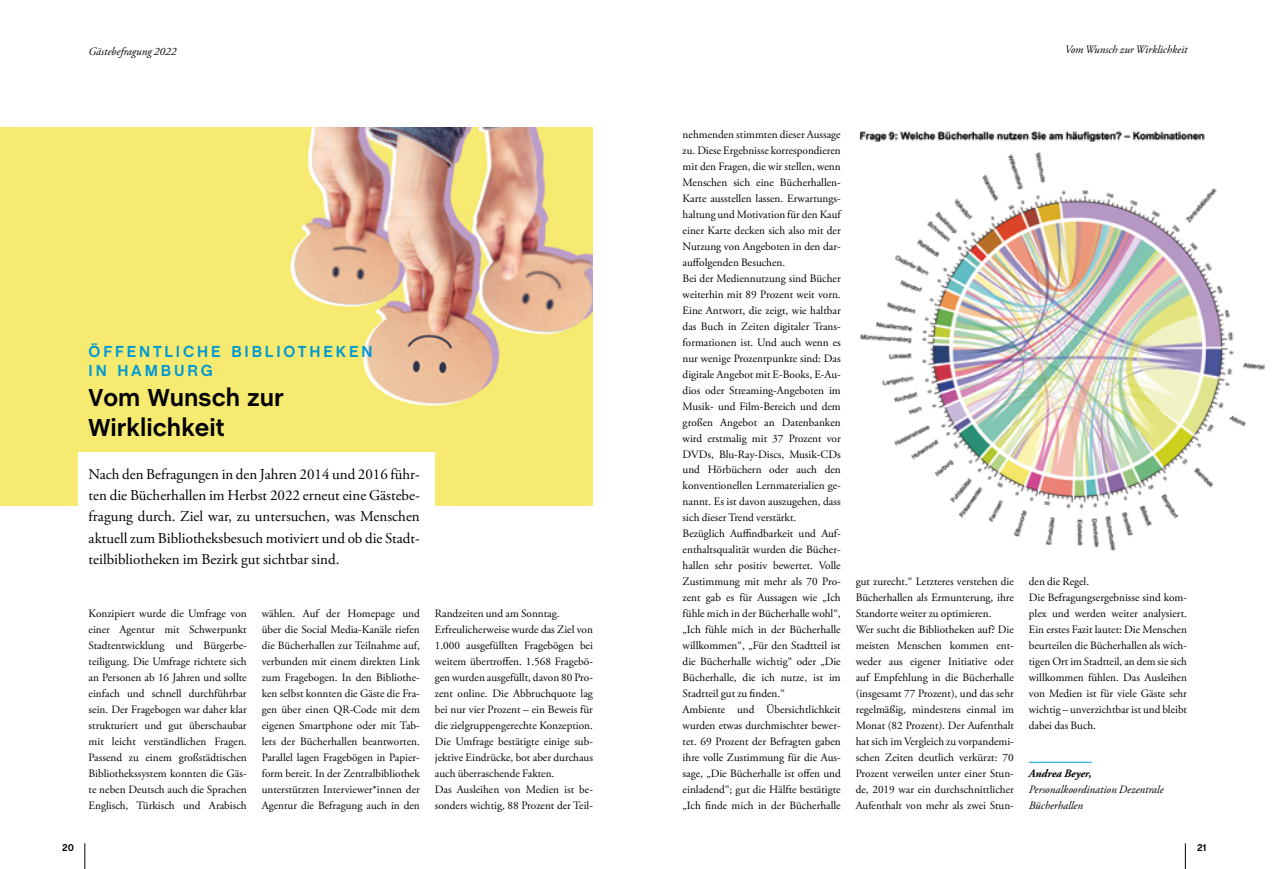
<style>
.page{position:relative;width:1276px;height:869px;background:#fff}
.page>*{position:absolute;margin:0;border:0;box-sizing:border-box;transform-origin:0 0}
.t1{font:700 25px/30px "Chalet";color:#000}
.t2{font:700 16.25px/19.5px "Chalet";letter-spacing:.175em;color:#0099d4}
.t3{font:15px/21.2px "Adobe Garamond Pro";color:#000;text-align:justify}
.t4{font:11.25px/16px "Adobe Garamond Pro";color:#000}
.t5{font:italic 11.25px/16px "Adobe Garamond Pro";color:#000}
.t6{font:italic 700 11.25px "Adobe Garamond Pro";color:#000}
.t7{font:700 10px "Chalet";color:#000}
</style>
<div class="page">
<img style="left:0;top:128px;width:593px;height:377px">
<hr style="left:1029px;top:761px;width:62px;height:1px;background:#0099d4">
<div style="left:78px;top:452px;width:356px;height:105px;background:#fff"></div>
<img style="left:859px;top:131px;width:406px;height:420px">
<svg style="left:1185px;top:843px;width:1px;height:25px"></svg>
<svg style="left:84px;top:843px;width:1px;height:25px"></svg>
<p class="t5" style="left:89px;top:44px;width:89px">Gästebefragung 2022</p>
<p class="t5" style="left:1064px;top:42px;width:124px">Vom Wunsch zur Wirklichkeit</p>
<h2 class="t2" style="left:89px;top:342px;width:285px">ÖFFENTLICHE BIBLIOTHEKEN<br>IN HAMBURG</h2>
<h1 class="t1" style="left:89px;top:384px;width:197px">Vom Wunsch zur<br>Wirklichkeit</h1>
<p class="t3" style="left:89px;top:463px;width:333px">Nach den Befragungen in den Jahren 2014 und 2016 führ&shy;ten die Bücherhallen im Herbst 2022 erneut eine Gästebe&shy;fragung durch. Ziel war, zu untersuchen, was Menschen aktuell zum Bibliotheksbesuch motiviert und ob die Stadt&shy;teilbibliotheken im Bezirk gut sichtbar sind.</p>
<p class="t4" style="left:89px;top:605px;width:160px;text-align:justify">Konzipiert wurde die Umfrage von einer Agentur mit Schwerpunkt Stadtentwicklung und Bürgerbe&shy;teiligung. Die Umfrage richtete sich an Personen ab 16 Jahren und sollte einfach und schnell durchführbar sein. Der Fragebogen war daher klar strukturiert und gut überschaubar mit leicht verständlichen Fragen.<br>Passend zu einem großstädtischen Bibliothekssystem konnten die Gäs&shy;te neben Deutsch auch die Sprachen Englisch, Türkisch und Arabisch</p>
<p class="t4" style="left:262px;top:605px;width:160px;text-align:justify">wählen. Auf der Homepage und über die Social Media-Kanäle riefen die Bücherhallen zur Teilnahme auf, verbunden mit einem direkten Link zum Fragebogen. In den Bibliothe&shy;ken selbst konnten die Gäste die Fra&shy;gen über einen QR-Code mit dem eigenen Smartphone oder mit Tab&shy;lets der Bücherhallen beantworten.<br>Parallel lagen Fragebögen in Papier&shy;form bereit. In der Zentralbibliothek unterstützten Interviewer*innen der Agentur die Befragung auch in den</p>
<p class="t4" style="left:435px;top:605px;width:160px">Randzeiten und am Sonntag.<br>Erfreulicherweise wurde das Ziel von 1.000 ausgefüllten Fragebögen bei weitem übertroffen. 1.568 Fragebö&shy;gen wurden ausgefüllt, davon 80 Pro&shy;zent online. Die Abbruchquote lag bei nur vier Prozent – ein Beweis für die zielgruppengerechte Konzeption.<br>Die Umfrage bestätigte einige sub&shy;jektive Eindrücke, bot aber durchaus auch überraschende Fakten.<br>Das Ausleihen von Medien ist be&shy;sonders wichtig, 88 Prozent der Teil-</p>
<p class="t4" style="left:682px;top:127px;width:160px">nehmenden stimmten dieser Aussage zu. Diese Ergebnisse korrespondieren mit den Fragen, die wir stellen, wenn Menschen sich eine Bücherhallen-Karte ausstellen lassen. Erwartungs&shy;haltung und Motivation für den Kauf einer Karte decken sich also mit der Nutzung von Angeboten in den dar&shy;auffolgenden Besuchen.<br>Bei der Mediennutzung sind Bücher weiterhin mit 89 Prozent weit vorn.<br>Eine Antwort, die zeigt, wie haltbar das Buch in Zeiten digitaler Trans&shy;formationen ist. Und auch wenn es nur wenige Prozentpunkte sind: Das digitale Angebot mit E-Books, E-Au&shy;dios oder Streaming-Angeboten im Musik- und Film-Bereich und dem großen Angebot an Datenbanken wird erstmalig mit 37 Prozent vor DVDs, Blu-Ray-Discs, Musik-CDs und Hörbüchern oder auch den konventionellen Lernmaterialien ge&shy;nannt. Es ist davon auszugehen, dass sich dieser Trend verstärkt.<br>Bezüglich Auffindbarkeit und Auf&shy;enthaltsqualität wurden die Bücher&shy;hallen sehr positiv bewertet. Volle Zustimmung mit mehr als 70 Pro&shy;zent gab es für Aussagen wie „Ich fühle mich in der Bücherhalle wohl“, „Ich fühle mich in der Bücherhalle willkommen“, „Für den Stadtteil ist die Bücherhalle wichtig“ oder „Die Bücherhalle, die ich nutze, ist im Stadtteil gut zu finden.“<br>Ambiente und Übersichtlichkeit wurden etwas durchmischter bewer&shy;tet. 69 Prozent der Befragten gaben ihre volle Zustimmung für die Aus&shy;sage, „Die Bücherhalle ist offen und einladend“; gut die Hälfte bestätigte „Ich finde mich in der Bücherhalle</p>
<p class="t4" style="left:856px;top:573px;width:160px">gut zurecht.“ Letzteres verstehen die Bücherhallen als Ermunterung, ihre Standorte weiter zu optimieren.<br>Wer sucht die Bibliotheken auf? Die meisten Menschen kommen ent&shy;weder aus eigener Initiative oder auf Empfehlung in die Bücherhalle (insgesamt 77 Prozent), und das sehr regelmäßig, mindestens einmal im Monat (82 Prozent). Der Aufenthalt hat sich im Vergleich zu vorpandemi&shy;schen Zeiten deutlich verkürzt: 70<br>Prozent verweilen unter einer Stun&shy;de, 2019 war ein durchschnittlicher Aufenthalt von mehr als zwei Stun-</p>
<p class="t4" style="left:1029px;top:573px;width:160px">den die Regel.<br>Die Befragungsergebnisse sind kom&shy;plex und werden weiter analysiert.<br>Ein erstes Fazit lautet: Die Menschen beurteilen die Bücherhallen als wich&shy;tigen Ort im Stadtteil, an dem sie sich willkommen fühlen. Das Ausleihen von Medien ist für viele Gäste sehr wichtig – unverzichtbar ist und bleibt dabei das Buch.</p>
<p class="t6" style="left:1029px;top:766px;width:64px">Andrea Beyer,</p>
<p class="t5" style="left:1029px;top:781px;width:136px">Personalkoordination Dezentrale<br>Bücherhallen</p>
<p class="t7" style="left:62px;top:841px;width:13px">20</p>
<p class="t7" style="left:1197px;top:841px;width:11px">21</p>
</div>
